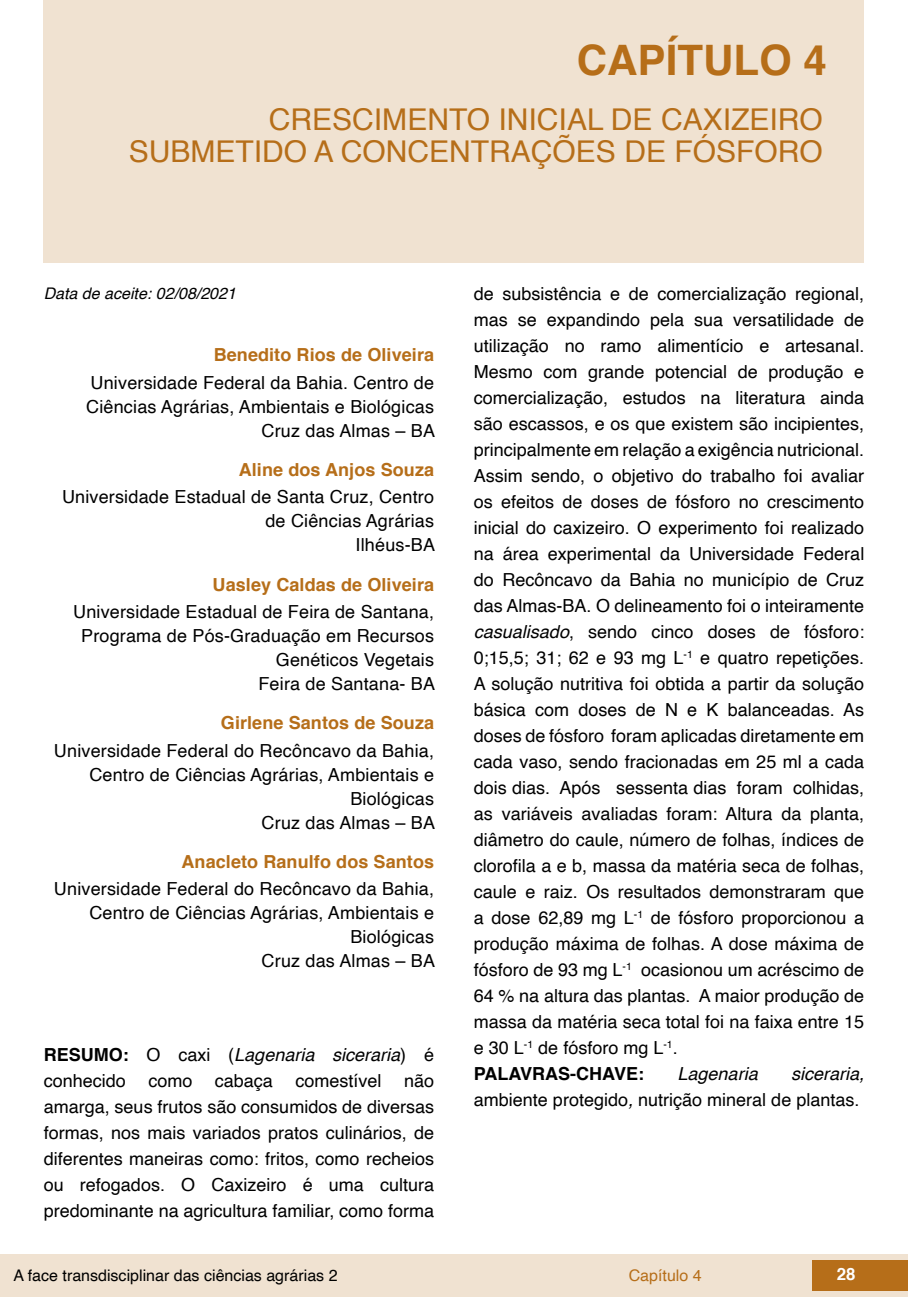
<style>
.page{position:relative;width:908px;height:1304px;background:#fff}
.page>*{position:absolute;margin:0;border:0;box-sizing:border-box;transform-origin:0 0}
.t1{font:700 42px "Helvetica";color:#b66e19}
.t2{font:30px/32px "Helvetica";color:#b66e19;text-align:right}
.t3{font:18px/26px "Helvetica";color:#000;text-align:right}
.t4{font:700 18px "Helvetica";letter-spacing:.005em;color:#b66e19}
.t5{font:italic 18px "Helvetica";color:#000}
.t6{font:700 16.8px "Helvetica";color:#fff}
.t7{font:16px "Helvetica";color:#000}
.t8{font:italic 16px "Helvetica";color:#000}
.t9{font:16px "Helvetica";color:#b66e19}
.s1{font-weight:700}
.s2{font-style:italic}
</style>
<div class="page">
<div style="left:0;top:1254px;width:906px;height:43px;background:#f0e2d1"></div>
<div style="left:812px;top:1261px;width:95px;height:30px;background:#b66e19"></div>
<div style="left:44px;top:0;width:819px;height:263px;background:#f0e2d1"></div>
<h1 class="t1" style="left:576px;top:26px;width:251px">CAPÍTULO 4</h1>
<h2 class="t2" style="left:129px;top:104px;width:695px">CRESCIMENTO INICIAL DE CAXIZEIRO<br>SUBMETIDO A CONCENTRAÇÕES DE FÓSFORO</h2>
<p class="t8" style="left:44px;top:280px;width:194px">Data de aceite: 02/08/2021</p>
<p class="t4" style="left:213px;top:341px;width:222px">Benedito Rios de Oliveira</p>
<p class="t3" style="left:86px;top:371px;width:350px;line-height:24px">Universidade Federal da Bahia. Centro de<br>Ciências Agrárias, Ambientais e Biológicas<br>Cruz das Almas – BA</p>
<p class="t4" style="left:239px;top:455px;width:197px">Aline dos Anjos Souza</p>
<p class="t3" style="left:62px;top:486px;width:374px;line-height:24px">Universidade Estadual de Santa Cruz, Centro de Ciências Agrárias<br>Ilhéus-BA</p>
<p class="t4" style="left:212px;top:570px;width:223px">Uasley Caldas de Oliveira</p>
<p class="t3" style="left:73px;top:600px;width:363px;line-height:24px">Universidade Estadual de Feira de Santana,<br>Programa de Pós-Graduação em Recursos<br>Genéticos Vegetais<br>Feira de Santana- BA</p>
<p class="t4" style="left:221px;top:709px;width:215px">Girlene Santos de Souza</p>
<p class="t3" style="left:54px;top:739px;width:382px;line-height:24px">Universidade Federal do Recôncavo da Bahia,<br>Centro de Ciências Agrárias, Ambientais e<br>Biológicas<br>Cruz das Almas – BA</p>
<p class="t4" style="left:181px;top:847px;width:254px">Anacleto Ranulfo dos Santos</p>
<p class="t3" style="left:54px;top:878px;width:382px;line-height:24px">Universidade Federal do Recôncavo da Bahia,<br>Centro de Ciências Agrárias, Ambientais e<br>Biológicas<br>Cruz das Almas – BA</p>
<p class="t3" style="left:44px;top:1043px;width:392px;text-align:justify"><span class="s1">RESUMO:</span> O caxi (<span class="s2">Lagenaria siceraria</span>) é conhecido como cabaça comestível não amarga, seus frutos são consumidos de diversas formas, nos mais variados pratos culinários, de diferentes maneiras como: fritos, como recheios ou refogados. O Caxizeiro é uma cultura predominante na agricultura familiar, como forma</p>
<p class="t3" style="left:473px;top:281px;width:392px;text-align:left">de subsistência e de comercialização regional, mas se expandindo pela sua versatilidade de utilização no ramo alimentício e artesanal.<br>Mesmo com grande potencial de produção e comercialização, estudos na literatura ainda são escassos, e os que existem são incipientes, principalmente em relação a exigência nutricional.<br>Assim sendo, o objetivo do trabalho foi avaliar os efeitos de doses de fósforo no crescimento inicial do caxizeiro. O experimento foi realizado na área experimental da Universidade Federal do Recôncavo da Bahia no município de Cruz das Almas-BA. O delineamento foi o inteiramente <span class="s2">casualisado</span>, sendo cinco doses de fósforo:<br>0;15,5; 31; 62 e 93 mg L<sup>-1</sup> e quatro repetições.<br>A solução nutritiva foi obtida a partir da solução básica com doses de N e K balanceadas. As doses de fósforo foram aplicadas diretamente em cada vaso, sendo fracionadas em 25 ml a cada dois dias. Após sessenta dias foram colhidas, as variáveis avaliadas foram: Altura da planta, diâmetro do caule, número de folhas, índices de clorofila a e b, massa da matéria seca de folhas, caule e raiz. Os resultados demonstraram que a dose 62,89 mg L<sup>-1</sup> de fósforo proporcionou a produção máxima de folhas. A dose máxima de fósforo de 93 mg L<sup>-1</sup> ocasionou um acréscimo de 64 % na altura das plantas. A maior produção de massa da matéria seca total foi na faixa entre 15 e 30 L<sup>-1</sup> de fósforo mg L<sup>-1</sup>.<br><span class="s1">PALAVRAS-CHAVE:</span></p>
<p class="t3" style="left:473px;top:1061px;width:392px"><span class="s2">siceraria,<br></span>ambiente protegido<span class="s2">,</span> nutrição mineral de plantas.</p>
<p class="t5" style="left:677px;top:1060px;width:82px">Lagenaria</p>
<p class="t7" style="left:14px;top:1263px;width:325px">A face transdisciplinar das ciências agrárias 2</p>
<p class="t9" style="left:628px;top:1263px;width:74px">Capítulo 4</p>
<p class="t6" style="left:836px;top:1261px;width:20px">28</p>
</div>
